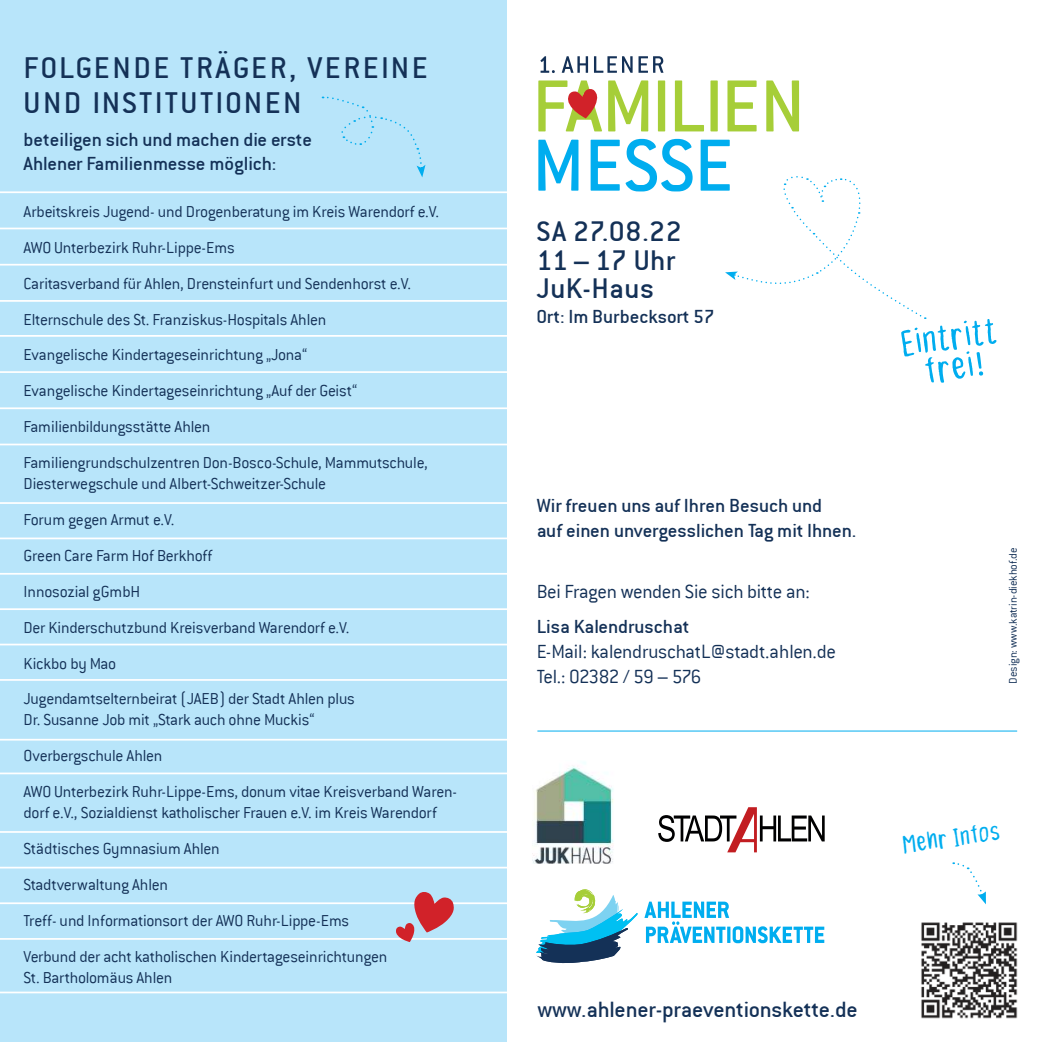
<style>
.page{position:relative;width:1042px;height:1042px;background:#fff}
.page>*{position:absolute;margin:0;border:0;box-sizing:border-box;transform-origin:0 0}
.t1{font:33.25px/35px "Conduit ITC";letter-spacing:.075em;color:#143157}
.t2{font:31.5px/28px "Conduit ITC";letter-spacing:.01em;color:#143157}
.t3{font:25.55px "Bad Ink";color:#00adef}
.t4{font:24.5px "Conduit ITC";letter-spacing:-.01em;color:#143157}
.t5{font:21px/24.5px "Conduit ITC";color:#143157}
.t6{font:300 21px/25.2px "Conduit ITC";letter-spacing:-.02em;color:#143157}
.t7{font:300 17.5px/35.9px "Conduit ITC";letter-spacing:-.015em;color:#143157}
.t8{font:300 12.25px "Conduit ITC";letter-spacing:-.01em;color:#143157}
</style>
<div class="page">
<div style="left:0;top:0;width:506px;height:1042px;background:#b8e5fa"></div>
<hr style="left:0;top:191px;width:513px;height:2px;background:#fff">
<hr style="left:0;top:228px;width:513px;height:1px;background:#fff">
<hr style="left:0;top:264px;width:513px;height:2px;background:#fff">
<hr style="left:0;top:300px;width:513px;height:2px;background:#fff">
<hr style="left:0;top:537px;width:539px;height:2px;background:#fff">
<hr style="left:0;top:573px;width:539px;height:2px;background:#fff">
<hr style="left:0;top:608px;width:539px;height:2px;background:#fff">
<hr style="left:0;top:644px;width:539px;height:1px;background:#fff">
<hr style="left:0;top:335px;width:539px;height:2px;background:#fff">
<hr style="left:0;top:679px;width:539px;height:2px;background:#fff">
<hr style="left:0;top:371px;width:539px;height:2px;background:#fff">
<hr style="left:0;top:739px;width:539px;height:1px;background:#fff">
<hr style="left:0;top:407px;width:539px;height:2px;background:#fff">
<hr style="left:0;top:772px;width:539px;height:2px;background:#fff">
<hr style="left:0;top:444px;width:539px;height:1px;background:#fff">
<hr style="left:0;top:831px;width:539px;height:2px;background:#fff">
<hr style="left:0;top:502px;width:539px;height:2px;background:#fff">
<hr style="left:0;top:867px;width:539px;height:1px;background:#fff">
<hr style="left:0;top:938px;width:539px;height:2px;background:#fff">
<hr style="left:0;top:902px;width:539px;height:2px;background:#fff">
<hr style="left:0;top:991px;width:539px;height:2px;background:#fff">
<svg style="left:396px;top:892px;width:59px;height:50px"></svg>
<svg style="left:322px;top:96px;width:103px;height:81px"></svg>
<img style="left:532px;top:762px;width:82px;height:101px">
<svg style="left:536px;top:889px;width:102px;height:75px"></svg>
<svg style="left:644px;top:901px;width:180px;height:42px"></svg>
<svg style="left:658px;top:807px;width:166px;height:45px"></svg>
<svg style="left:538px;top:140px;width:40px;height:51px"></svg>
<svg style="left:590px;top:139px;width:102px;height:52px"></svg>
<svg style="left:608px;top:80px;width:40px;height:51px"></svg>
<div style="left:658px;top:80px;width:7px;height:51px;background:#a6ce38"></div>
<svg style="left:675px;top:80px;width:29px;height:51px"></svg>
<div style="left:710px;top:80px;width:8px;height:51px;background:#a6ce38"></div>
<svg style="left:727px;top:80px;width:29px;height:51px"></svg>
<svg style="left:766px;top:80px;width:33px;height:51px"></svg>
<svg style="left:538px;top:80px;width:64px;height:51px"></svg>
<svg style="left:540px;top:56px;width:15px;height:17px"></svg>
<svg style="left:562px;top:56px;width:26px;height:17px"></svg>
<svg style="left:594px;top:56px;width:38px;height:17px"></svg>
<svg style="left:638px;top:56px;width:25px;height:17px"></svg>
<img style="left:921px;top:922px;width:97px;height:97px">
<svg style="left:953px;top:862px;width:33px;height:42px"></svg>
<svg style="left:700px;top:140px;width:296px;height:243px"></svg>
<hr style="left:537px;top:730px;width:480px;height:1px;background:#00adef">
<h1 class="t1" style="left:24px;top:54px;width:406px">FOLGENDE TRÄGER, VEREINE<br>UND INSTITUTIONEN</h1>
<p class="t5" style="left:24px;top:129px;width:290px">beteiligen sich und machen die erste<br>Ahlener Familienmesse möglich:</p>
<p class="t7" style="left:24px;top:195px;width:417px">Arbeitskreis Jugend- und Drogenberatung im Kreis Warendorf e.V.<br>AWO Unterbezirk Ruhr-Lippe-Ems<br>Caritasverband für Ahlen, Drensteinfurt und Sendenhorst e.V.<br>Elternschule des St. Franziskus-Hospitals Ahlen<br>Evangelische Kindertageseinrichtung „Jona“<br>Evangelische Kindertageseinrichtung „Auf der Geist“ Familienbildungsstätte Ahlen<br>Familiengrundschulzentren Don-Bosco-Schule, Mammutschule,</p>
<p class="t7" style="left:24px;top:467px;width:333px">Diesterwegschule und Albert-Schweitzer-Schule Forum gegen Armut e.V.<br>Green Care Farm Hof Berkhoff<br>Innosozial gGmbH<br>Der Kinderschutzbund Kreisverband Warendorf e.V.<br>Kickbo by Mao<br>Jugendamtselternbeirat (JAEB) der Stadt Ahlen plus</p>
<p class="t7" style="left:24px;top:703px;width:435px">Dr. Susanne Job mit „Stark auch ohne Muckis“<br>Overbergschule Ahlen<br>AWO Unterbezirk Ruhr-Lippe-Ems, donum vitae Kreisverband Waren-</p>
<p class="t7" style="left:24px;top:796px;width:415px">dorf e.V., Sozialdienst katholischer Frauen e.V. im Kreis Warendorf Städtisches Gymnasium Ahlen<br>Stadtverwaltung Ahlen<br>Treff- und Informationsort der AWO Ruhr-Lippe-Ems<br>Verbund der acht katholischen Kindertageseinrichtungen</p>
<p class="t7" style="left:24px;top:960px;width:150px">St. Bartholomäus Ahlen</p>
<h2 class="t2" style="left:536px;top:221px;width:147px">SA 27.08.22<br>11 – 17 Uhr<br>JuK-Haus</h2>
<p class="t5" style="left:536px;top:306px;width:179px">Ort: Im Burbecksort 57</p>
<p class="t5" style="left:537px;top:495px;width:321px;line-height:25.2px">Wir freuen uns auf Ihren Besuch und<br>auf einen unvergesslichen Tag mit Ihnen.</p>
<p class="t6" style="left:537px;top:580px;width:275px">Bei Fragen wenden Sie sich bitte an:</p>
<p class="t5" style="left:537px;top:616px;width:154px">Lisa Kalendruschat</p>
<p class="t6" style="left:537px;top:640px;width:301px">E-Mail: kalendruschatL@stadt.ahlen.de<br>Tel.: 02382 / 59 – 576</p>
<p class="t8" style="left:1008px;top:683px;width:137px;rotate:-90deg">Design: www.katrin-diekhof.de</p>
<h3 class="t3" style="left:901px;top:835px;width:100px;rotate:-8deg">Mehr Infos</h3>
<h3 class="t4" style="left:537px;top:1001px;width:322px">www.ahlener-praeventionskette.de</h3>
</div>
